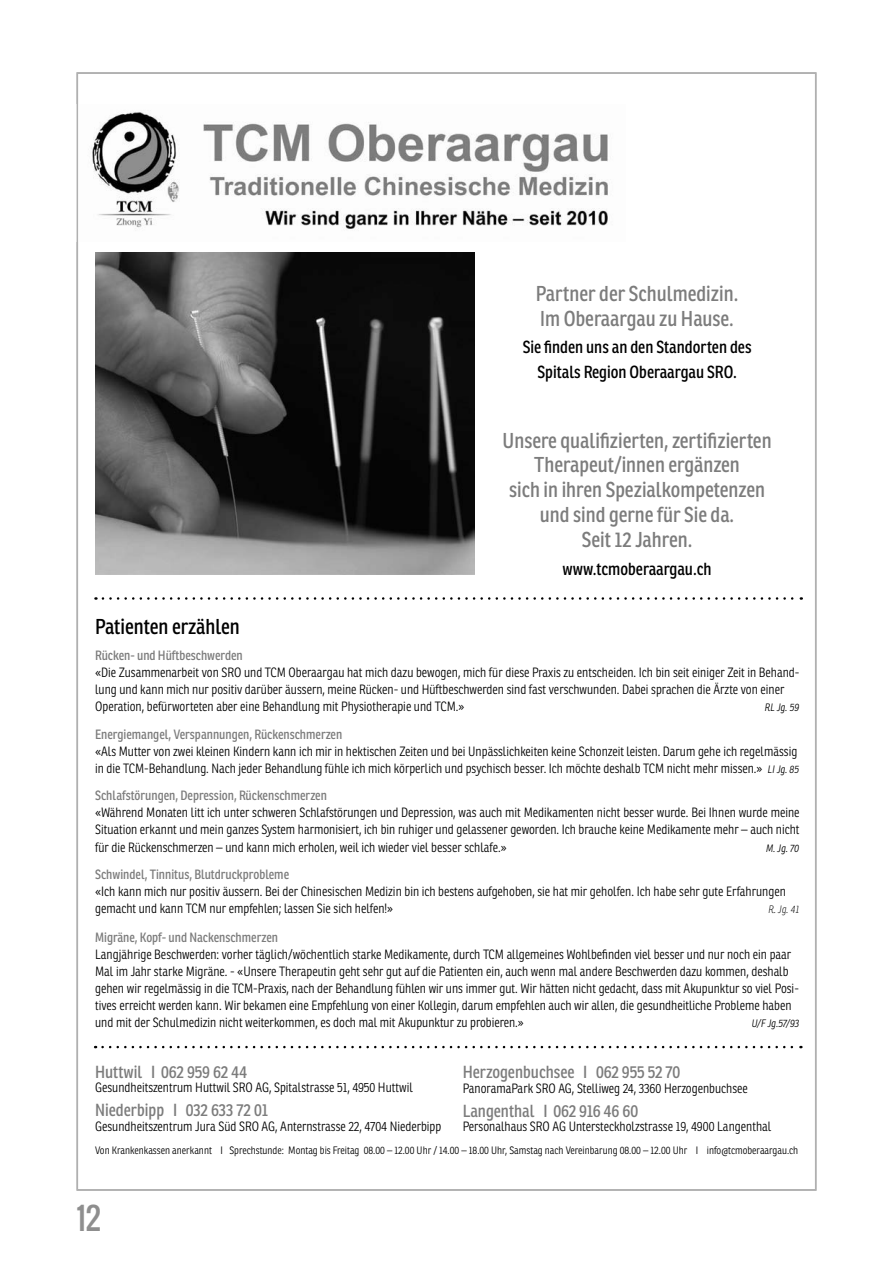
<style>
.page{position:relative;width:893px;height:1263px;background:#fff}
.page>*{position:absolute;margin:0;border:0;box-sizing:border-box;transform-origin:0 0}
.t1{font:30px "Oswald";color:#8e8e8e}
.t2{font:21px/24.9px "Ronnia Cond";color:#7c7c7c}
.t3{font:21px "Ronnia Cond";color:#000}
.t4{font:16.95px "Ronnia Cond";color:#7c7c7c}
.t5{font:16.95px/24.9px "Ronnia Cond";color:#000;text-align:center}
.t6{font:300 13.05px/17px "Ronnia Cond";color:#000}
.t7{font:13.05px "Ronnia Cond";color:#7c7c7c}
.t8{font:300 10.5px "Ronnia Cond";color:#000}
.t9{font:italic 300 10.5px "Ronnia Cond";letter-spacing:-.01em;color:#000}
.t10{font:italic 100 10.5px "Ronnia Cond";color:#000}
.s1{font-style:italic;font-size:10.5px}
.s2{color:#969696}
</style>
<div class="page">
<img style="left:91px;top:112px;width:517px;height:118px">
<img style="left:95px;top:253px;width:380px;height:322px">
<svg style="left:103px;top:1046px;width:698px;height:2px"></svg>
<svg style="left:103px;top:597px;width:699px;height:3px"></svg>
<h2 class="t2" style="left:536px;top:281px;width:204px">Partner der Schulmedizin.<br>Im Oberaargau zu Hause.</h2>
<p class="t5" style="left:523px;top:335px;width:230px">Sie finden uns an den Standorten des<br>Spitals Region Oberaargau SRO.</p>
<h2 class="t2" style="left:502px;top:428px;width:271px;text-align:center">Unsere qualifizierten, zertifizierten<br>Therapeut/innen ergänzen<br>sich in ihren Spezialkompetenzen und sind gerne für Sie da.<br>Seit 12 Jahren.</h2>
<p class="t5" style="left:562px;top:556px;width:151px">www.tcmoberaargau.ch</p>
<h2 class="t3" style="left:95px;top:613px;width:146px">Patienten erzählen</h2>
<p class="t7" style="left:95px;top:647px;width:149px">Rücken- und Hüftbeschwerden</p>
<p class="t6" style="left:95px;top:664px;width:706px">«Die Zusammenarbeit von SRO und TCM Oberaargau hat mich dazu bewogen, mich für diese Praxis zu entscheiden. Ich bin seit einiger Zeit in Behand&shy;lung und kann mich nur positiv darüber äussern, meine Rücken- und Hüftbeschwerden sind fast verschwunden. Dabei sprachen die Ärzte von einer<br>Operation, befürworteten aber eine Behandlung mit Physiotherapie und TCM.»</p>
<p class="t9" style="left:765px;top:701px;width:36px">RL Jg. 59</p>
<p class="t7" style="left:95px;top:726px;width:249px">Energiemangel, Verspannungen, Rückenschmerzen</p>
<p class="t6" style="left:95px;top:743px;width:706px">«Als Mutter von zwei kleinen Kindern kann ich mir in hektischen Zeiten und bei Unpässlichkeiten keine Schonzeit leisten. Darum gehe ich regelmässig in die TCM-Behandlung. Nach jeder Behandlung fühle ich mich körperlich und psychisch besser. Ich möchte deshalb TCM nicht mehr missen.» <span class="s1">LI Jg. 85</span></p>
<p class="t7" style="left:95px;top:788px;width:233px">Schlafstörungen, Depression, Rückenschmerzen</p>
<p class="t6" style="left:95px;top:804px;width:706px;text-align:justify">«Während Monaten litt ich unter schweren Schlafstörungen und Depression, was auch mit Medikamenten nicht besser wurde. Bei Ihnen wurde meine Situation erkannt und mein ganzes System harmonisiert, ich bin ruhiger und gelassener geworden. Ich brauche keine Medikamente mehr – auch nicht für die Rückenschmerzen – und kann mich erholen, weil ich wieder viel besser schlafe.»</p>
<p class="t9" style="left:766px;top:841px;width:35px">M. Jg. 70</p>
<p class="t7" style="left:95px;top:866px;width:195px">Schwindel, Tinnitus, Blutdruckprobleme</p>
<p class="t6" style="left:95px;top:883px;width:692px">«Ich kann mich nur positiv äussern. Bei der Chinesischen Medizin bin ich bestens aufgehoben, sie hat mir geholfen. Ich habe sehr gute Erfahrungen gemacht und kann TCM nur empfehlen; lassen Sie sich helfen!»</p>
<p class="t10" style="left:768px;top:903px;width:33px">R. Jg. 41</p>
<p class="t7" style="left:95px;top:929px;width:184px">Migräne, Kopf- und Nackenschmerzen</p>
<p class="t6" style="left:95px;top:946px;width:705px">Langjährige Beschwerden: vorher täglich/wöchentlich starke Medikamente, durch TCM allgemeines Wohlbefinden viel besser und nur noch ein paar Mal im Jahr starke Migräne. - «Unsere Therapeutin geht sehr gut auf die Patienten ein, auch wenn mal andere Beschwerden dazu kommen, deshalb gehen wir regelmässig in die TCM-Praxis, nach der Behandlung fühlen wir uns immer gut. Wir hätten nicht gedacht, dass mit Akupunktur so viel Posi&shy;tives erreicht werden kann. Wir bekamen eine Empfehlung von einer Kollegin, darum empfehlen auch wir allen, die gesundheitliche Probleme haben und mit der Schulmedizin nicht weiterkommen, es doch mal mit Akupunktur zu probieren.»</p>
<p class="t9" style="left:752px;top:1017px;width:49px">U/F Jg.57/93</p>
<p class="t4" style="left:95px;top:1061px;width:154px">Huttwil I 062 959 62 44</p>
<p class="t6" style="left:95px;top:1079px;width:319px">Gesundheitszentrum Huttwil SRO AG, Spitalstrasse 51, 4950 Huttwil</p>
<p class="t4" style="left:95px;top:1099px;width:175px">Niederbipp I 032 633 72 01</p>
<p class="t6" style="left:95px;top:1118px;width:348px">Gesundheitszentrum Jura Süd SRO AG, Anternstrasse 22, 4704 Niederbipp</p>
<p class="t8" style="left:95px;top:1144px;width:705px">Von Krankenkassen anerkannt I Sprechstunde: Montag bis Freitag 08.00 – 12.00 Uhr / 14.00 – 18.00 Uhr, Samstag nach Vereinbarung 08.00 – 12.00 Uhr I info@tcmoberaargau.ch</p>
<p class="t4" style="left:463px;top:1061px;width:219px">Herzogenbuchsee I 062 955 52 70</p>
<p class="t6" style="left:463px;top:1080px;width:287px">PanoramaPark SRO AG, Stelliweg 24, 3360 Herzogenbuchsee</p>
<p class="t4" style="left:463px;top:1100px;width:177px">Langenthal I 062 916 46 60</p>
<p class="t6" style="left:463px;top:1118px;width:310px">Personalhaus SRO AG Untersteckholzstrasse 19, 4900 Langenthal</p>
<h1 class="t1" style="left:77px;top:1195px;width:32px">12<span class="s2">20</span></h1>
</div>
